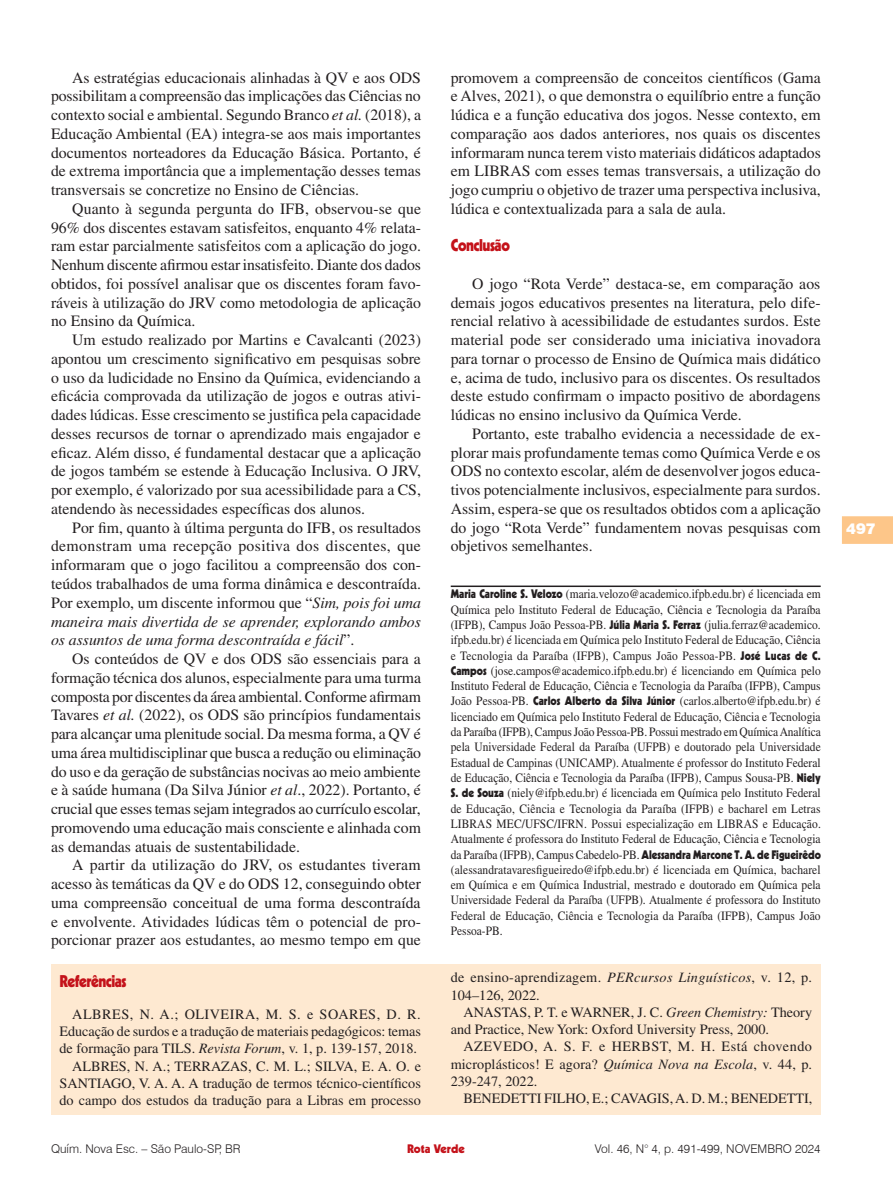
<style>
.page{position:relative;width:893px;height:1191px;background:#fff}
.page>*{position:absolute;margin:0;border:0;box-sizing:border-box;transform-origin:0 0}
.Seção{font:900 16.5px "Kabel LT Std";letter-spacing:-.03em;color:#c4121a;scale:.9 1}
.t1{font:15.75px/18.8px "Times LT Std";color:#231f20;text-align:justify}
.t2{font:900 15px "Swiss 721 BT";color:#fff}
.Bibliografia{font:14.25px/17.2px "Times LT Std";color:#231f20;text-align:justify}
.Bibliografia-2{font:14.25px/17.2px "Times LT Std";letter-spacing:.02em;color:#231f20}
.Credito_Autor{font:12.75px/15.3px "Times LT Std";letter-spacing:.005em;color:#231f20;text-align:justify;scale:.9 1}
.t3{font:300 12px "Swiss 721 BT";color:#231f20}
.t4{font:900 12px "Kabel LT Std";color:#c4121a}
.s1{font-style:italic}
.s2{font-family:"Kabel LT Std";font-weight:900;font-size:12px}
</style>
<div class="page">
<svg style="left:842px;top:516px;width:51px;height:28px"></svg>
<hr style="left:451px;top:585px;width:370px;height:2px;background:#231f20">
<div style="left:51px;top:964px;width:770px;height:150px;background:#fee9d1"></div>
<p class="t1" style="left:51px;top:68px;width:371px;text-indent:21px">As estratégias educacionais alinhadas à QV e aos ODS possibilitam a compreensão das implicações das Ciências no contexto social e ambiental. Segundo Branco <span class="s1">et al.</span> (2018), a Educação Ambiental (EA) integra-se aos mais importantes documentos norteadores da Educação Básica. Portanto, é de extrema importância que a implementação desses temas transversais se concretize no Ensino de Ciências.</p>
<p class="t1" style="left:51px;top:199px;width:372px;text-indent:21px">Quanto à segunda pergunta do IFB, observou-se que 96% dos discentes estavam satisfeitos, enquanto 4% relata&shy;ram estar parcialmente satisfeitos com a aplicação do jogo.<br>Nenhum discente afirmou estar insatisfeito. Diante dos dados obtidos, foi possível analisar que os discentes foram favo&shy;ráveis à utilização do JRV como metodologia de aplicação no Ensino da Química.</p>
<p class="t1" style="left:51px;top:330px;width:371px;text-indent:21px">Um estudo realizado por Martins e Cavalcanti (2023) apontou um crescimento significativo em pesquisas sobre o uso da ludicidade no Ensino da Química, evidenciando a eficácia comprovada da utilização de jogos e outras ativi&shy;dades lúdicas. Esse crescimento se justifica pela capacidade desses recursos de tornar o aprendizado mais engajador e eficaz. Além disso, é fundamental destacar que a aplicação de jogos também se estende à Educação Inclusiva. O JRV, por exemplo, é valorizado por sua acessibilidade para a CS, atendendo às necessidades específicas dos alunos.</p>
<p class="t1" style="left:51px;top:518px;width:371px;text-indent:21px">Por fim, quanto à última pergunta do IFB, os resultados demonstram uma recepção positiva dos discentes, que informaram que o jogo facilitou a compreensão dos con&shy;teúdos trabalhados de uma forma dinâmica e descontraída.<br>Por exemplo, um discente informou que “<span class="s1">Sim, pois foi uma maneira mais divertida de se aprender, explorando ambos os assuntos de uma forma descontraída e fácil</span>”.</p>
<p class="t1" style="left:51px;top:649px;width:372px;text-indent:21px">Os conteúdos de QV e dos ODS são essenciais para a formação técnica dos alunos, especialmente para uma turma composta por discentes da área ambiental. Conforme afirmam Tavares <span class="s1">et al.</span> (2022), os ODS são princípios fundamentais para alcançar uma plenitude social. Da mesma forma, a QV é uma área multidisciplinar que busca a redução ou eliminação do uso e da geração de substâncias nocivas ao meio ambiente e à saúde humana (Da Silva Júnior <span class="s1">et al</span>., 2022). Portanto, é crucial que esses temas sejam integrados ao currículo escolar, promovendo uma educação mais consciente e alinhada com as demandas atuais de sustentabilidade.</p>
<p class="t1" style="left:51px;top:855px;width:371px;text-indent:21px">A partir da utilização do JRV, os estudantes tiveram acesso às temáticas da QV e do ODS 12, conseguindo obter uma compreensão conceitual de uma forma descontraída e envolvente. Atividades lúdicas têm o potencial de pro&shy;porcionar prazer aos estudantes, ao mesmo tempo em que</p>
<p class="Seção" style="left:60px;top:970px;width:76px">Referências</p>
<p class="Bibliografia" style="left:60px;top:1005px;width:363px;text-indent:13px">ALBRES, N. A.; OLIVEIRA, M. S. e SOARES, D. R.<br>Educação de surdos e a tradução de materiais pedagógicos: temas de formação para TILS. <span class="s1">Revista Forum</span>, v. 1, p. 139-157, 2018.</p>
<p class="Bibliografia" style="left:60px;top:1057px;width:363px;text-indent:13px">ALBRES, N. A.; TERRAZAS, C. M. L.; SILVA, E. A. O. e SANTIAGO, V. A. A. A tradução de termos técnico-científicos do campo dos estudos da tradução para a Libras em processo</p>
<p class="t1" style="left:451px;top:68px;width:372px">promovem a compreensão de conceitos científicos (Gama e Alves, 2021), o que demonstra o equilíbrio entre a função lúdica e a função educativa dos jogos. Nesse contexto, em comparação aos dados anteriores, nos quais os discentes informaram nunca terem visto materiais didáticos adaptados em LIBRAS com esses temas transversais, a utilização do jogo cumpriu o objetivo de trazer uma perspectiva inclusiva, lúdica e contextualizada para a sala de aula.</p>
<p class="Seção" style="left:451px;top:235px;width:67px">Conclusão</p>
<p class="t1" style="left:451px;top:274px;width:372px;text-indent:21px">O jogo “Rota Verde” destaca-se, em comparação aos demais jogos educativos presentes na literatura, pelo dife&shy;rencial relativo à acessibilidade de estudantes surdos. Este material pode ser considerado uma iniciativa inovadora para tornar o processo de Ensino de Química mais didático e, acima de tudo, inclusivo para os discentes. Os resultados deste estudo confirmam o impacto positivo de abordagens lúdicas no ensino inclusivo da Química Verde.</p>
<p class="t1" style="left:451px;top:424px;width:371px;text-indent:21px">Portanto, este trabalho evidencia a necessidade de ex&shy;plorar mais profundamente temas como Química Verde e os ODS no contexto escolar, além de desenvolver jogos educa&shy;tivos potencialmente inclusivos, especialmente para surdos.<br>Assim, espera-se que os resultados obtidos com a aplicação do jogo “Rota Verde” fundamentem novas pesquisas com objetivos semelhantes.</p>
<p class="Credito_Autor" style="left:451px;top:586px;width:413px"><span class="s2">Maria Caroline S. Velozo</span> (maria.velozo@academico.ifpb.edu.br) é licenciada em Química pelo Instituto Federal de Educação, Ciência e Tecnologia da Paraíba (IFPB), Campus João Pessoa-PB. <span class="s2">Júlia Maria S. Ferraz</span> (julia.ferraz@academico. ifpb.edu.br) é licenciada em Química pelo Instituto Federal de Educação, Ciência e Tecnologia da Paraíba (IFPB), Campus João Pessoa-PB. <span class="s2">José Lucas de C.<br>Campos</span> (jose.campos@academico.ifpb.edu.br) é licenciando em Química pelo Instituto Federal de Educação, Ciência e Tecnologia da Paraíba (IFPB), Campus João Pessoa-PB. <span class="s2">Carlos Alberto da Silva Júnior</span> (carlos.alberto@ifpb.edu.br) é licenciado em Química pelo Instituto Federal de Educação, Ciência e Tecnologia da Paraíba (IFPB), Campus João Pessoa-PB. Possui mestrado em Química Analítica pela Universidade Federal da Paraíba (UFPB) e doutorado pela Universidade Estadual de Campinas (UNICAMP). Atualmente é professor do Instituto Federal de Educação, Ciência e Tecnologia da Paraíba (IFPB), Campus Sousa-PB. <span class="s2">Niely S. de Souza</span> (niely@ifpb.edu.br) é licenciada em Química pelo Instituto Federal de Educação, Ciência e Tecnologia da Paraíba (IFPB) e bacharel em Letras LIBRAS MEC/UFSC/IFRN. Possui especialização em LIBRAS e Educação.<br>Atualmente é professora do Instituto Federal de Educação, Ciência e Tecnologia da Paraíba (IFPB), Campus Cabedelo-PB. <span class="s2">Alessandra Marcone T. A. de Figueirêdo </span>(alessandratavaresfigueiredo@ifpb.edu.br) é licenciada em Química, bacharel em Química e em Química Industrial, mestrado e doutorado em Química pela Universidade Federal da Paraíba (UFPB). Atualmente é professora do Instituto Federal de Educação, Ciência e Tecnologia da Paraíba (IFPB), Campus João Pessoa-PB.</p>
<p class="Bibliografia-2" style="left:451px;top:969px;width:363px">de ensino-aprendizagem. <span class="s1">PERcursos Linguísticos</span>, v. 12, p.<br>104–126, 2022.</p>
<p class="Bibliografia" style="left:451px;top:1003px;width:363px;text-indent:13px">ANASTAS, P. T. e WARNER, J. C. <span class="s1">Green Chemistry:</span> Theory and Practice, New York: Oxford University Press, 2000.</p>
<p class="Bibliografia" style="left:451px;top:1038px;width:363px;text-indent:13px">AZEVEDO, A. S. F. e HERBST, M. H. Está chovendo microplásticos! E agora? <span class="s1">Química Nova na Escola</span>, v. 44, p.<br>239-247, 2022.</p>
<p class="Bibliografia" style="left:463px;top:1089px;width:350px">BENEDETTI FILHO, E.; CAVAGIS, A. D. M.; BENEDETTI,</p>
<p class="t3" style="left:51px;top:1141px;width:191px">Quím. Nova Esc. – São Paulo-SP, BR</p>
<p class="t3" style="left:595px;top:1141px;width:227px">Vol. 46, N° 4, p. 491-499, NOVEMBRO 2024</p>
<p class="t4" style="left:407px;top:1141px;width:59px">Rota Verde</p>
<p class="t2" style="left:846px;top:519px;width:31px">497</p>
</div>
